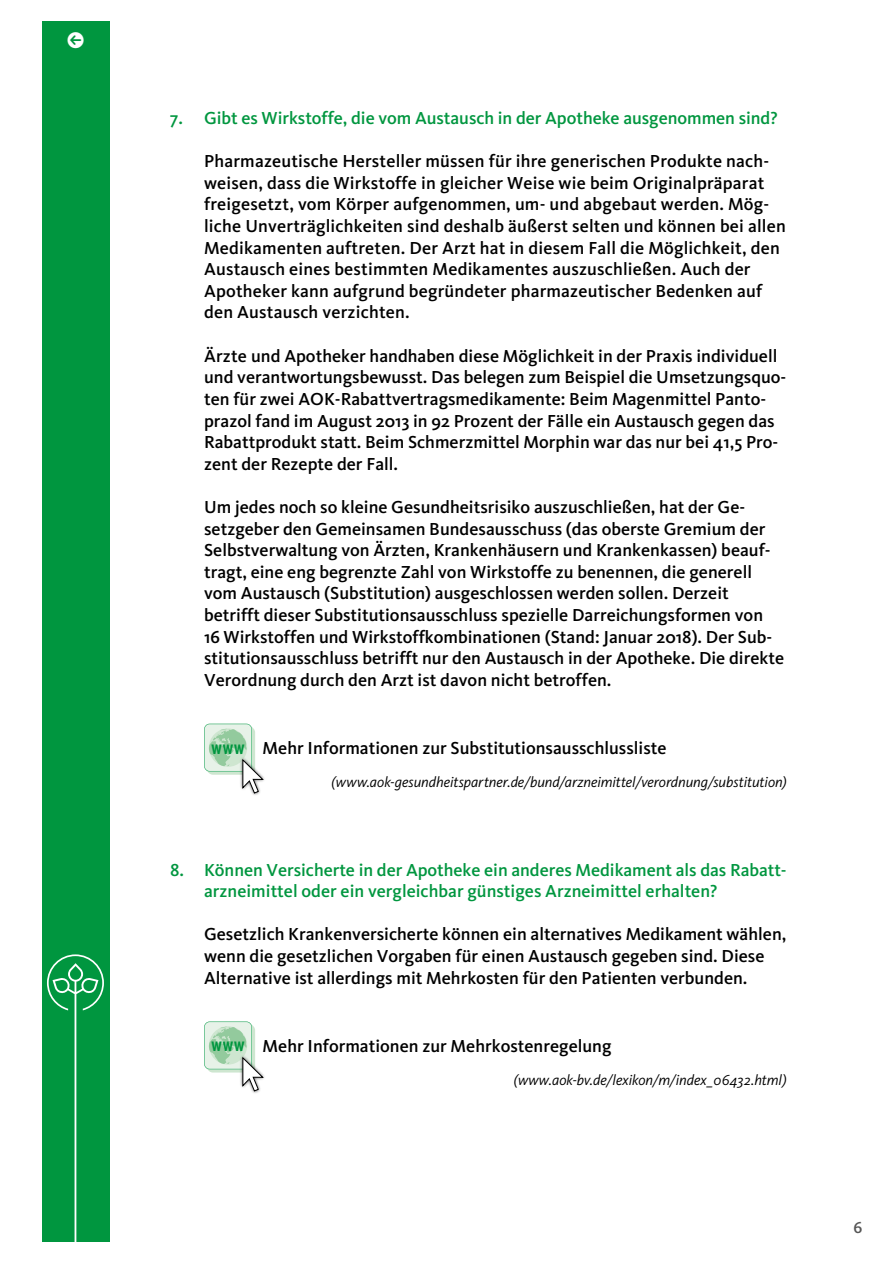
<style>
.page{position:relative;width:893px;height:1263px;background:#fff}
.page>*{position:absolute;margin:0;border:0;box-sizing:border-box;transform-origin:0 0}
.Fließtext{font:500 18px/21.6px "Kievit";color:#000}
.Frage{font:500 18px/21.6px "Kievit";letter-spacing:-.005em;color:#00963f}
.t1{font:700 18px "DIN Cond";letter-spacing:.05em;color:#00963f}
.t2{font:16.5px "Kievit Medium SC";color:#565656}
.t3{font:italic 15px "Kievit";letter-spacing:-.005em;color:#000}
</style>
<div class="page">
<div style="left:43px;top:21px;width:67px;height:1221px;background:#00963f"></div>
<svg style="left:47px;top:954px;width:57px;height:288px"></svg>
<svg style="left:204px;top:1021px;width:60px;height:71px"></svg>
<svg style="left:204px;top:724px;width:60px;height:70px"></svg>
<p class="Frage" style="left:170px;top:107px;width:609px">7. Gibt es Wirkstoffe, die vom Austausch in der Apotheke ausgenommen sind?</p>
<p class="Fließtext" style="left:204px;top:150px;width:583px">Pharmazeutische Hersteller müssen für ihre generischen Produkte nach&shy;weisen, dass die Wirkstoffe in gleicher Weise wie beim Originalpräparat freigesetzt, vom Körper aufgenommen, um- und abgebaut werden. Mög&shy;liche Unverträglichkeiten sind deshalb äußerst selten und können bei allen Medikamenten auftreten. Der Arzt hat in diesem Fall die Möglichkeit, den Austausch eines bestimmten Medikamentes auszuschließen. Auch der Apotheker kann aufgrund begründeter pharmazeutischer Bedenken auf den Austausch verzichten.</p>
<p class="Fließtext" style="left:204px;top:345px;width:584px">Ärzte und Apotheker handhaben diese Möglichkeit in der Praxis individuell und verantwortungsbewusst. Das belegen zum Beispiel die Umsetzungsquo&shy;ten für zwei AOK-Rabattvertragsmedikamente: Beim Magenmittel Panto&shy;prazol fand im August 2013 in 92 Prozent der Fälle ein Austausch gegen das Rabattprodukt statt. Beim Schmerzmittel Morphin war das nur bei 41,5 Pro&shy;zent der Rezepte der Fall.</p>
<p class="Fließtext" style="left:204px;top:496px;width:582px">Um jedes noch so kleine Gesundheitsrisiko auszuschließen, hat der Ge&shy;setzgeber den Gemeinsamen Bundesausschuss (das oberste Gremium der Selbstverwaltung von Ärzten, Krankenhäusern und Krankenkassen) beauf&shy;tragt, eine eng begrenzte Zahl von Wirkstoffe zu benennen, die generell vom Austausch (Substitution) ausgeschlossen werden sollen. Derzeit betrifft dieser Substitutionsausschluss spezielle Darreichungsformen von<br>16 Wirkstoffen und Wirkstoffkombinationen (Stand: Januar 2018). Der Sub&shy;stitutionsausschluss betrifft nur den Austausch in der Apotheke. Die direkte Verordnung durch den Arzt ist davon nicht betroffen.</p>
<p class="t1" style="left:212px;top:736px;width:34px">www</p>
<p class="Fließtext" style="left:263px;top:737px;width:405px">Mehr Informationen zur Substitutionsausschlussliste</p>
<p class="t3" style="left:331px;top:772px;width:457px">(www.aok-gesundheitspartner.de/bund/arzneimittel/verordnung/substitution)</p>
<p class="Frage" style="left:204px;top:858px;width:582px;text-indent:-34px">8. Können Versicherte in der Apotheke ein anderes Medikament als das Rabatt&shy;arzneimittel oder ein vergleichbar günstiges Arzneimittel erhalten?</p>
<p class="Fließtext" style="left:204px;top:923px;width:584px">Gesetzlich Krankenversicherte können ein alternatives Medikament wählen, wenn die gesetzlichen Vorgaben für einen Austausch gegeben sind. Diese<br>Alternative ist allerdings mit Mehrkosten für den Patienten verbunden.</p>
<p class="t1" style="left:212px;top:1034px;width:34px">www</p>
<p class="Fließtext" style="left:263px;top:1035px;width:350px">Mehr Informationen zur Mehrkostenregelung</p>
<p class="t3" style="left:514px;top:1070px;width:274px">(www.aok-bv.de/lexikon/m/index_06432.html)</p>
<p class="t2" style="left:854px;top:1217px;width:10px">6</p>
</div>
